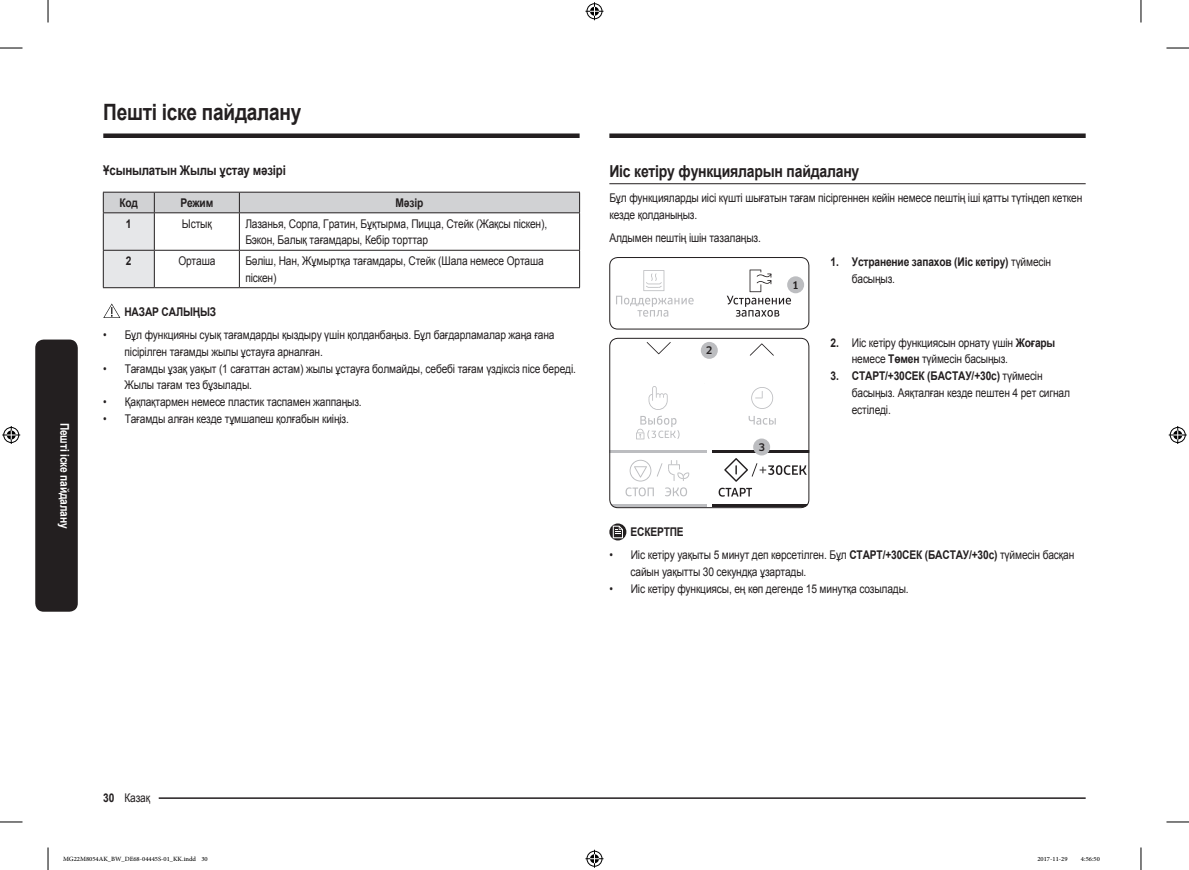
<style>
.page{position:relative;width:1189px;height:870px;background:#fff}
.page>*{position:absolute;margin:0;border:0;box-sizing:border-box;transform-origin:0 0}
.t1{font:700 22.5px "Arial";letter-spacing:-.015em;color:#231f20;scale:.85 1}
.t2{font:700 16.5px "Arial";letter-spacing:-.015em;color:#231f20;scale:.85 1}
.t3{font:700 13.5px "Arial";letter-spacing:-.015em;color:#231f20;scale:.85 1}
.t4{font:12px/16.8px "Arial";letter-spacing:-.015em;color:#231f20;scale:.85 1}
.t5{font:700 12px/16.8px "Arial";letter-spacing:-.015em;color:#231f20;scale:.85 1}
.t6{font:700 12px "Arial";letter-spacing:-.015em;color:#fff;scale:.85 1}
.t7{font:500 10.35px "Samsung Clan Pro";color:#231f20}
.t8{font:9px "Adobe Arabic";color:#000}
.s1{font-weight:400}
.s2{font-weight:700}
</style>
<div class="page">
<div style="left:103px;top:133px;width:477px;height:5px;background:#231f20"></div>
<div style="left:609px;top:133px;width:476px;height:5px;background:#231f20"></div>
<hr style="left:140px;top:797px;width:945px;height:2px;background:#231f20">
<div style="left:120px;top:791px;width:39px;height:15px;background:#fff"></div>
<div style="left:35px;top:340px;width:43px;height:272px;background:#231f20;border-radius:9px"></div>
<svg style="left:103px;top:192px;width:477px;height:95px"></svg>
<hr style="left:103px;top:212px;width:51px;height:1px;background:#231f20">
<hr style="left:103px;top:213px;width:1px;height:37px;background:#231f20">
<hr style="left:154px;top:212px;width:85px;height:1px;background:#231f20">
<hr style="left:154px;top:213px;width:1px;height:37px;background:#231f20">
<hr style="left:239px;top:212px;width:341px;height:1px;background:#231f20">
<hr style="left:239px;top:213px;width:1px;height:37px;background:#231f20">
<hr style="left:579px;top:213px;width:1px;height:37px;background:#231f20">
<hr style="left:103px;top:250px;width:51px;height:1px;background:#231f20">
<hr style="left:103px;top:251px;width:1px;height:36px;background:#231f20">
<hr style="left:154px;top:250px;width:85px;height:1px;background:#231f20">
<hr style="left:154px;top:251px;width:1px;height:36px;background:#231f20">
<hr style="left:239px;top:250px;width:341px;height:1px;background:#231f20">
<hr style="left:239px;top:251px;width:1px;height:36px;background:#231f20">
<hr style="left:579px;top:251px;width:1px;height:36px;background:#231f20">
<hr style="left:103px;top:287px;width:51px;height:1px;background:#231f20">
<hr style="left:154px;top:287px;width:85px;height:1px;background:#231f20">
<hr style="left:239px;top:287px;width:341px;height:1px;background:#231f20">
<svg style="left:103px;top:303px;width:17px;height:15px"></svg>
<hr style="left:609px;top:183px;width:476px;height:1px;background:#231f20">
<svg style="left:616px;top:270px;width:78px;height:47px"></svg>
<svg style="left:727px;top:270px;width:64px;height:47px"></svg>
<div style="left:787px;top:276px;width:17px;height:17px;background:#bcbdc0;border-radius:50%"></div>
<div style="left:609px;top:257px;width:200px;height:72px;border:1px solid #231f20;border-radius:8px"></div>
<hr style="left:712px;top:450px;width:97px;height:2px;background:#231f20">
<svg style="left:625px;top:487px;width:29px;height:9px"></svg>
<svg style="left:665px;top:487px;width:22px;height:9px"></svg>
<svg style="left:630px;top:460px;width:21px;height:21px"></svg>
<svg style="left:657px;top:463px;width:5px;height:14px"></svg>
<svg style="left:668px;top:460px;width:21px;height:21px"></svg>
<hr style="left:609px;top:450px;width:98px;height:2px;background:#bcbdc0">
<hr style="left:609px;top:504px;width:98px;height:2px;background:#bcbdc0">
<hr style="left:712px;top:504px;width:97px;height:2px;background:#231f20">
<svg style="left:749px;top:416px;width:27px;height:9px"></svg>
<svg style="left:751px;top:387px;width:22px;height:22px"></svg>
<svg style="left:718px;top:488px;width:34px;height:9px"></svg>
<svg style="left:724px;top:458px;width:83px;height:24px"></svg>
<svg style="left:647px;top:342px;width:24px;height:12px"></svg>
<svg style="left:750px;top:343px;width:24px;height:13px"></svg>
<svg style="left:648px;top:386px;width:20px;height:24px"></svg>
<svg style="left:636px;top:416px;width:43px;height:23px"></svg>
<div style="left:701px;top:342px;width:17px;height:17px;background:#bcbdc0;border-radius:50%"></div>
<div style="left:753px;top:438px;width:17px;height:17px;background:#bcbdc0;border-radius:50%"></div>
<div style="left:609px;top:338px;width:200px;height:170px;border:1px solid #231f20;border-radius:8px"></div>
<svg style="left:609px;top:523px;width:17px;height:17px"></svg>
<svg style="left:613px;top:526px;width:10px;height:12px"></svg>
<svg style="left:0;top:48px;width:22px;height:1px"></svg>
<svg style="left:1166px;top:48px;width:23px;height:1px"></svg>
<svg style="left:0;top:822px;width:22px;height:1px"></svg>
<svg style="left:1166px;top:822px;width:23px;height:1px"></svg>
<svg style="left:48px;top:0;width:1px;height:22px"></svg>
<svg style="left:48px;top:847px;width:1px;height:23px"></svg>
<svg style="left:1141px;top:0;width:1px;height:22px"></svg>
<svg style="left:1141px;top:847px;width:1px;height:23px"></svg>
<svg style="left:585px;top:2px;width:18px;height:18px"></svg>
<svg style="left:585px;top:850px;width:18px;height:18px"></svg>
<svg style="left:2px;top:426px;width:18px;height:18px"></svg>
<svg style="left:1169px;top:426px;width:18px;height:18px"></svg>
<p class="t6" style="left:73px;top:423px;width:126px;rotate:90deg">Пешті іске пайдалану</p>
<h1 class="t1" style="left:103px;top:97px;width:234px">Пешті іске пайдалану</h1>
<p class="t3" style="left:103px;top:161px;width:216px">Ұсынылатын Жылы ұстау мәзірі</p>
<p class="t5" style="left:119px;top:195px;width:23px">Код</p>
<p class="t5" style="left:180px;top:195px;width:40px">Режим</p>
<p class="t5" style="left:396px;top:195px;width:34px">Мәзір</p>
<p class="t5" style="left:126px;top:215px;width:8px">1</p>
<p class="t4" style="left:182px;top:215px;width:37px">Ыстық</p>
<p class="t4" style="left:245px;top:215px;width:357px">Лазанья, Сорпа, Гратин, Бұқтырма, Пицца, Стейк (Жақсы піскен),<br>Бэкон, Балық тағамдары, Кебір торттар</p>
<p class="t5" style="left:126px;top:253px;width:8px">2</p>
<p class="t4" style="left:178px;top:252px;width:45px">Орташа</p>
<p class="t4" style="left:245px;top:252px;width:353px">Бәліш, Нан, Жұмыртқа тағамдары, Стейк (Шала немесе Орташа піскен)</p>
<p class="t5" style="left:124px;top:304px;width:110px">НАЗАР САЛЫҢЫЗ</p>
<p class="t4" style="left:125px;top:327px;width:507px;text-indent:-21px">• Бұл функцияны суық тағамдарды қыздыру үшін қолданбаңыз. Бұл бағдарламалар жаңа ғана пісірілген тағамды жылы ұстауға арналған.</p>
<p class="t4" style="left:125px;top:360px;width:532px;text-indent:-21px">• Тағамды ұзақ уақыт (1 сағаттан астам) жылы ұстауға болмайды, себебі тағам үздіксіз пісе береді.<br>Жылы тағам тез бұзылады.</p>
<p class="t4" style="left:103px;top:394px;width:305px">• Қақпақтармен немесе пластик таспамен жаппаңыз.</p>
<p class="t4" style="left:103px;top:411px;width:290px">• Тағамды алған кезде тұмшапеш қолғабын киіңіз.</p>
<h2 class="t2" style="left:609px;top:160px;width:296px">Иіс кетіру функцияларын пайдалану</h2>
<p class="t4" style="left:609px;top:190px;width:558px">Бұл функцияларды иісі күшті шығатын тағам пісіргеннен кейін немесе пештің іші қатты түтіндеп кеткен кезде қолданыңыз.</p>
<p class="t4" style="left:609px;top:230px;width:180px">Алдымен пештің ішін тазалаңыз.</p>
<p class="t7" style="left:792px;top:279px;width:8px">1</p>
<p class="t5" style="left:852px;top:254px;width:236px;text-indent:-21px">1. Устранение запахов (Иіс кетіру) <span class="s1">түймесін басыңыз.</span></p>
<p class="t7" style="left:706px;top:345px;width:8px">2</p>
<p class="t7" style="left:758px;top:441px;width:8px">3</p>
<p class="t4" style="left:852px;top:334px;width:241px;text-indent:-21px"><span class="s2">2.</span> Иіс кетіру функциясын орнату үшін <span class="s2">Жоғары </span>немесе <span class="s2">Төмен</span> түймесін басыңыз.</p>
<p class="t4" style="left:852px;top:368px;width:258px;text-indent:-21px"><span class="s2">3. СТАРТ/+30СЕК (БАСТАУ/+30с)</span> түймесін басыңыз. Аяқталған кезде пештен 4 рет сигнал естіледі.</p>
<p class="t5" style="left:630px;top:524px;width:64px">ЕСКЕРТПЕ</p>
<p class="t4" style="left:631px;top:547px;width:523px;text-indent:-21px">• Иіс кетіру уақыты 5 минут деп көрсетілген. Бұл <span class="s2">СТАРТ/+30СЕК (БАСТАУ/+30с)</span> түймесін басқан сайын уақытты 30 секундқа ұзартады.</p>
<p class="t4" style="left:609px;top:580px;width:354px">• Иіс кетіру функциясы, ең көп дегенде 15 минутқа созылады.</p>
<p class="t4" style="left:103px;top:789px;width:57px"><span class="s2">30</span> Казақ</p>
<p class="t8" style="left:63px;top:853px;width:146px">MG22M8054AK_BW_DE68-04445S-01_KK.indd 30</p>
<p class="t8" style="left:1037px;top:853px;width:32px">2017-11-29</p>
<p class="t8" style="left:1081px;top:853px;width:20px">4:56:50</p>
</div>
